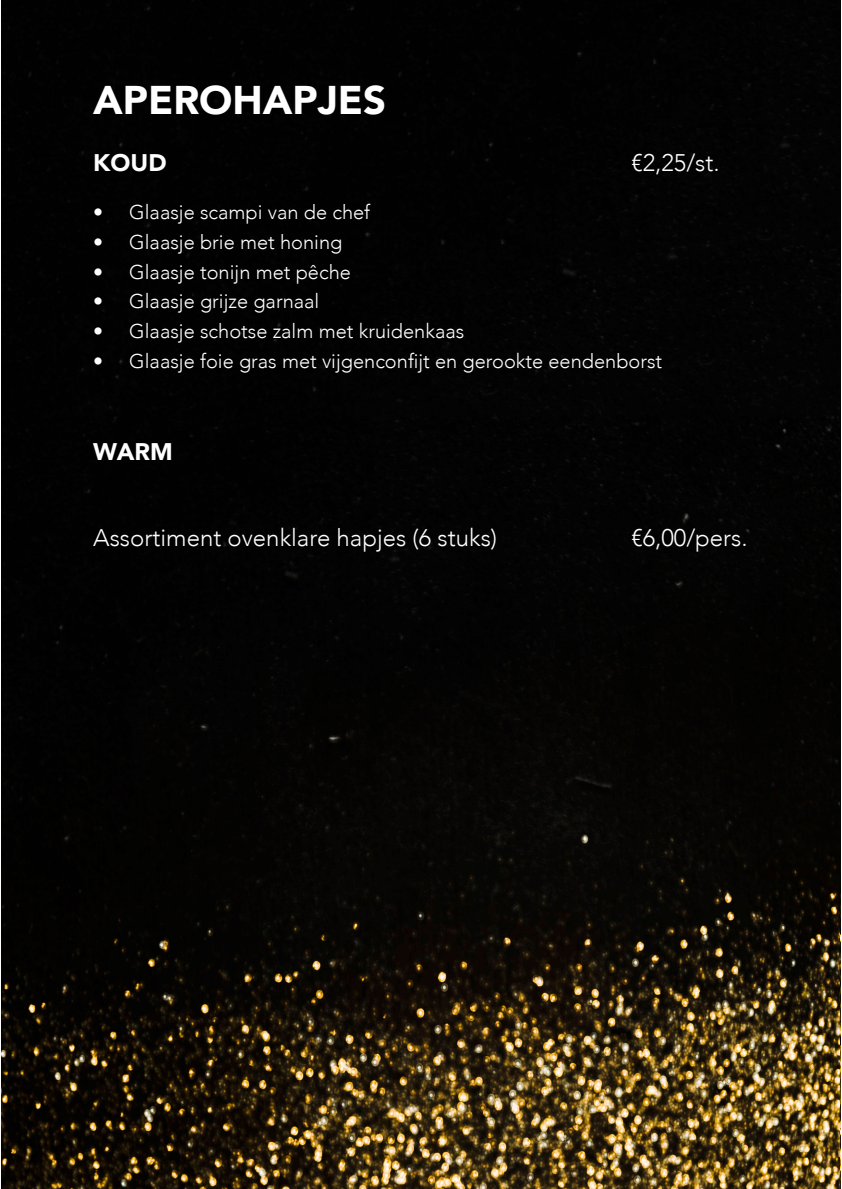
<style>
.page{position:relative;width:842px;height:1189px;background:#fff}
.page>*{position:absolute;margin:0;border:0;box-sizing:border-box;transform-origin:0 0}
.t1{font:900 40px "Avenir";color:#fff}
.t2{font:300 24px "Avenir";color:#fff}
.t3{font:900 24px "Avenir";color:#fff}
.t4{font:300 20px "Avenir";color:#fff}
</style>
<div class="page">
<img style="left:1px;top:0;width:840px;height:1189px">
<p class="t1" style="left:93px;top:65px;width:294px">APEROHAPJES</p>
<p class="t3" style="left:93px;top:142px;width:75px">KOUD</p>
<p class="t2" style="left:631px;top:149px;width:90px">€2,25/st.</p>
<p class="t4" style="left:93px;top:201px;width:278px">• Glaasje scampi van de chef</p>
<p class="t4" style="left:93px;top:230px;width:251px">• Glaasje brie met honing</p>
<p class="t4" style="left:93px;top:260px;width:259px">• Glaasje tonijn met pêche</p>
<p class="t4" style="left:93px;top:290px;width:228px">• Glaasje grijze garnaal</p>
<p class="t4" style="left:93px;top:319px;width:372px">• Glaasje schotse zalm met kruidenkaas</p>
<p class="t4" style="left:93px;top:349px;width:570px">• Glaasje foie gras met vijgenconfijt en gerookte eendenborst</p>
<p class="t3" style="left:93px;top:431px;width:81px">WARM</p>
<p class="t2" style="left:93px;top:524px;width:405px">Assortiment ovenklare hapjes (6 stuks)</p>
<p class="t2" style="left:631px;top:524px;width:118px">€6,00/pers.</p>
</div>
